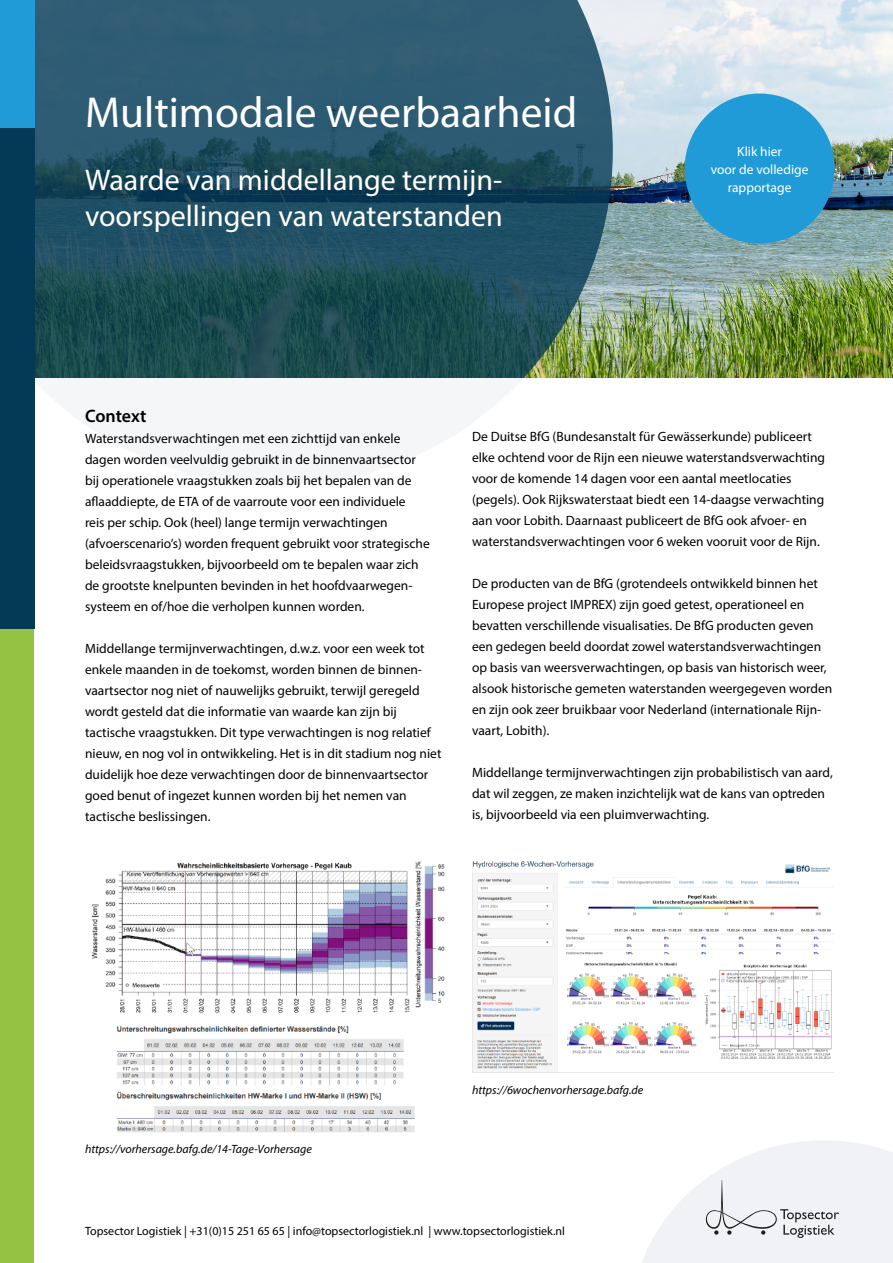
<style>
.page{position:relative;width:893px;height:1263px;background:#fff}
.page>*{position:absolute;margin:0;border:0;box-sizing:border-box;transform-origin:0 0}
.t1{font:43.5px "Myriad Pro";color:#fff}
.t2{font:30px/36px "Myriad Pro";color:#fff}
.t3{font:600 18px "Myriad Pro";letter-spacing:-.005em;color:#000}
.t4{font:13.5px/21px "Myriad Pro";color:#000}
.t5{font:13.5px/18px "Myriad Pro";color:#fff;text-align:center}
.t6{font:12px "Myriad Pro";color:#000}
.t7{font:italic 12px "Myriad Pro";color:#000}
</style>
<div class="page">
<div style="left:0;top:629px;width:34px;height:634px;background:#94c242"></div>
<img style="left:613px;top:0;width:280px;height:378px">
<svg style="left:34px;top:0;width:579px;height:378px;background:#275565"></svg>
<svg style="left:642px;top:1141px;width:251px;height:122px"></svg>
<img style="left:91px;top:861px;width:354px;height:152px">
<div style="left:0;top:128px;width:34px;height:501px;background:#043a56"></div>
<div style="left:0;top:0;width:34px;height:128px;background:#209bd8"></div>
<div style="left:685px;top:94px;width:150px;height:150px;background:#209bd8;border-radius:50%"></div>
<img style="left:472px;top:861px;width:361px;height:212px">
<img style="left:116px;top:1026px;width:299px;height:107px">
<h1 class="t1" style="left:85px;top:86px;width:494px">Multimodale weerbaarheid</h1>
<h2 class="t2" style="left:85px;top:162px;width:419px">Waarde van middellange termijn&shy;voorspellingen van waterstanden</h2>
<p class="t5" style="left:711px;top:142px;width:99px">Klik hier<br>voor de volledige rapportage</p>
<h3 class="t3" style="left:85px;top:404px;width:63px">Context</h3>
<p class="t4" style="left:85px;top:427px;width:346px">Waterstandsverwachtingen met een zichttijd van enkele dagen worden veelvuldig gebruikt in de binnenvaartsector bij operationele vraagstukken zoals bij het bepalen van de aflaaddiepte, de ETA of de vaarroute voor een individuele<br>reis per schip. Ook (heel) lange termijn verwachtingen (afvoerscenario’s) worden frequent gebruikt voor strategische beleidsvraagstukken, bijvoorbeeld om te bepalen waar zich de grootste knelpunten bevinden in het hoofdvaarwegen&shy;systeem en of/hoe die verholpen kunnen worden.</p>
<p class="t4" style="left:85px;top:637px;width:358px">Middellange termijnverwachtingen, d.w.z. voor een week tot enkele maanden in de toekomst, worden binnen de binnen&shy;vaartsector nog niet of nauwelijks gebruikt, terwijl geregeld wordt gesteld dat die informatie van waarde kan zijn bij tactische vraagstukken. Dit type verwachtingen is nog relatief nieuw, en nog vol in ontwikkeling. Het is in dit stadium nog niet duidelijk hoe deze verwachtingen door de binnenvaartsector goed benut of ingezet kunnen worden bij het nemen van tactische beslissingen.</p>
<p class="t4" style="left:472px;top:425px;width:355px">De Duitse BfG (Bundesanstalt für Gewässerkunde) publiceert elke ochtend voor de Rijn een nieuwe waterstandsverwachting voor de komende 14 dagen voor een aantal meetlocaties (pegels). Ook Rijkswaterstaat biedt een 14-daagse verwachting aan voor Lobith. Daarnaast publiceert de BfG ook afvoer- en waterstandsverwachtingen voor 6 weken vooruit voor de Rijn.</p>
<p class="t4" style="left:472px;top:572px;width:362px">De producten van de BfG (grotendeels ontwikkeld binnen het Europese project IMPREX) zijn goed getest, operationeel en bevatten verschillende visualisaties. De BfG producten geven een gedegen beeld doordat zowel waterstandsverwachtingen op basis van weersverwachtingen, op basis van historisch weer, alsook historische gemeten waterstanden weergegeven worden en zijn ook zeer bruikbaar voor Nederland (internationale Rijn&shy;vaart, Lobith).</p>
<p class="t4" style="left:472px;top:761px;width:362px">Middellange termijnverwachtingen zijn probabilistisch van aard, dat wil zeggen, ze maken inzichtelijk wat de kans van optreden is, bijvoorbeeld via een pluimverwachting.</p>
<p class="t7" style="left:85px;top:1141px;width:228px">https://vorhersage.bafg.de/14-Tage-Vorhersage</p>
<p class="t7" style="left:472px;top:1082px;width:173px">https://6wochenvorhersage.bafg.de</p>
<p class="t6" style="left:85px;top:1223px;width:481px">Topsector Logistiek | +31(0)15 251 65 65 | info@topsectorlogistiek.nl | www.topsectorlogistiek.nl</p>
</div>
